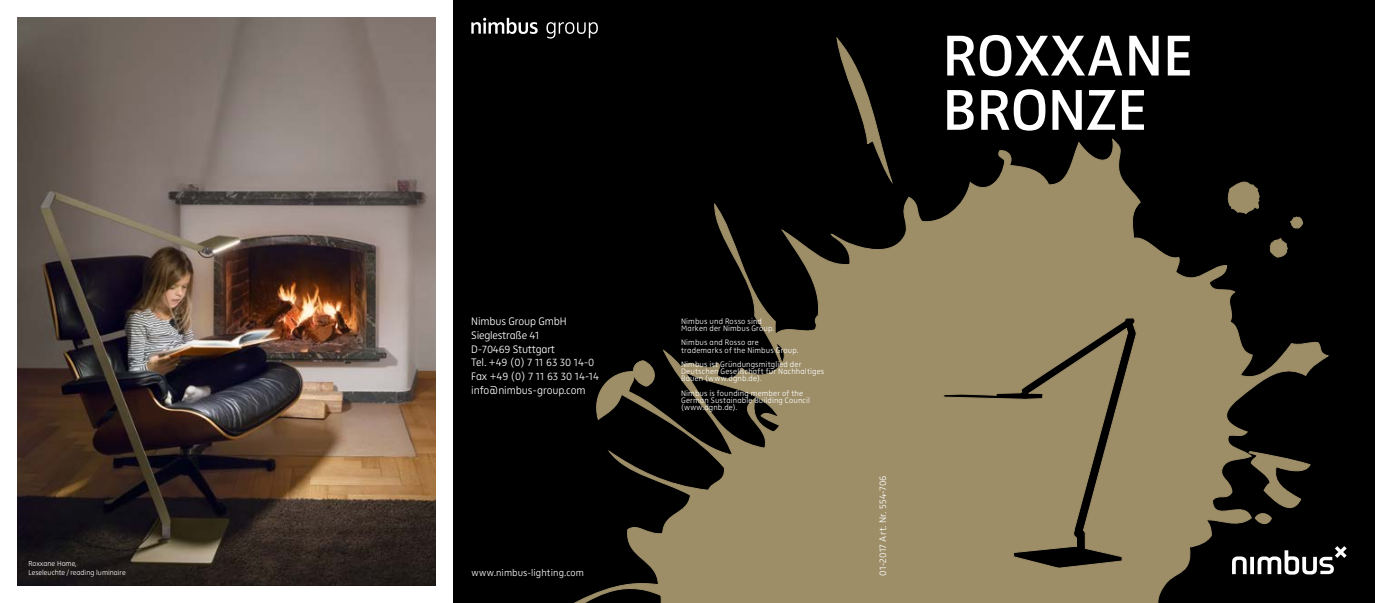
<style>
.page{position:relative;width:1375px;height:603px;background:#fff}
.page>*{position:absolute;margin:0;border:0;box-sizing:border-box;transform-origin:0 0}
.t1{font:59.5px/54.2px "Zwo Semi Bold LF Plain Alt";color:#fff}
.t2{font:11.25px/13.8px "Zwo Light LF Plain Alt";letter-spacing:-.015em;color:#fff}
.t3{font:10px "Zwo Light LF Plain Alt";letter-spacing:.01em;color:#fff}
.t4{font:8.12px/7.2px "Zwo Light LF Plain Alt";letter-spacing:.02em;color:#fff}
.t5{font:7.5px/8.8px "Zwo Light LF Plain Alt";color:#fff}
</style>
<div class="page">
<div style="left:454px;top:0;width:921px;height:602px;background:#000"></div>
<svg style="left:576px;top:139px;width:752px;height:463px"></svg>
<svg style="left:1227px;top:178px;width:33px;height:36px"></svg>
<svg style="left:1269px;top:238px;width:18px;height:19px"></svg>
<svg style="left:1290px;top:217px;width:13px;height:12px"></svg>
<svg style="left:1245px;top:451px;width:65px;height:75px"></svg>
<svg style="left:837px;top:38px;width:55px;height:143px"></svg>
<svg style="left:629px;top:360px;width:30px;height:26px"></svg>
<svg style="left:943px;top:317px;width:193px;height:251px;background:#8e815e"></svg>
<img style="left:18px;top:18px;width:418px;height:567px">
<svg style="left:1232px;top:546px;width:114px;height:28px"></svg>
<svg style="left:471px;top:18px;width:67px;height:16px"></svg>
<svg style="left:546px;top:22px;width:52px;height:17px"></svg>
<p class="t5" style="left:28px;top:558px;width:99px">Roxxane Home,<br>Leseleuchte / reading luminaire</p>
<h2 class="t2" style="left:471px;top:314px;width:129px">Nimbus Group GmbH<br>Sieglestraße 41<br>D-70469 Stuttgart<br>Tel. +49 (0) 7 11 63 30 14-0<br>Fax +49 (0) 7 11 63 30 14-14 info@nimbus-group.com</h2>
<p class="t3" style="left:471px;top:566px;width:114px">www.nimbus-lighting.com</p>
<h1 class="t1" style="left:943px;top:28px;width:252px">ROXXANE<br>BRONZE</h1>
<p class="t4" style="left:681px;top:317px;width:95px">Nimbus und Rosso sind<br>Marken der Nimbus Group.</p>
<p class="t4" style="left:681px;top:339px;width:119px">Nimbus and Rosso are trademarks of the Nimbus Group.</p>
<p class="t4" style="left:681px;top:360px;width:145px">Nimbus ist Gründungsmitglied der<br>Deutschen Gesellschaft für Nachhaltiges<br>Bauen (www.dgnb.de).</p>
<p class="t4" style="left:681px;top:389px;width:130px">Nimbus is founding member of the<br>German Sustainable Building Council (www.dgnb.de).</p>
<p class="t3" style="left:877px;top:575px;width:102px;rotate:-90deg">01-2017 Art. Nr. 554-706</p>
</div>
